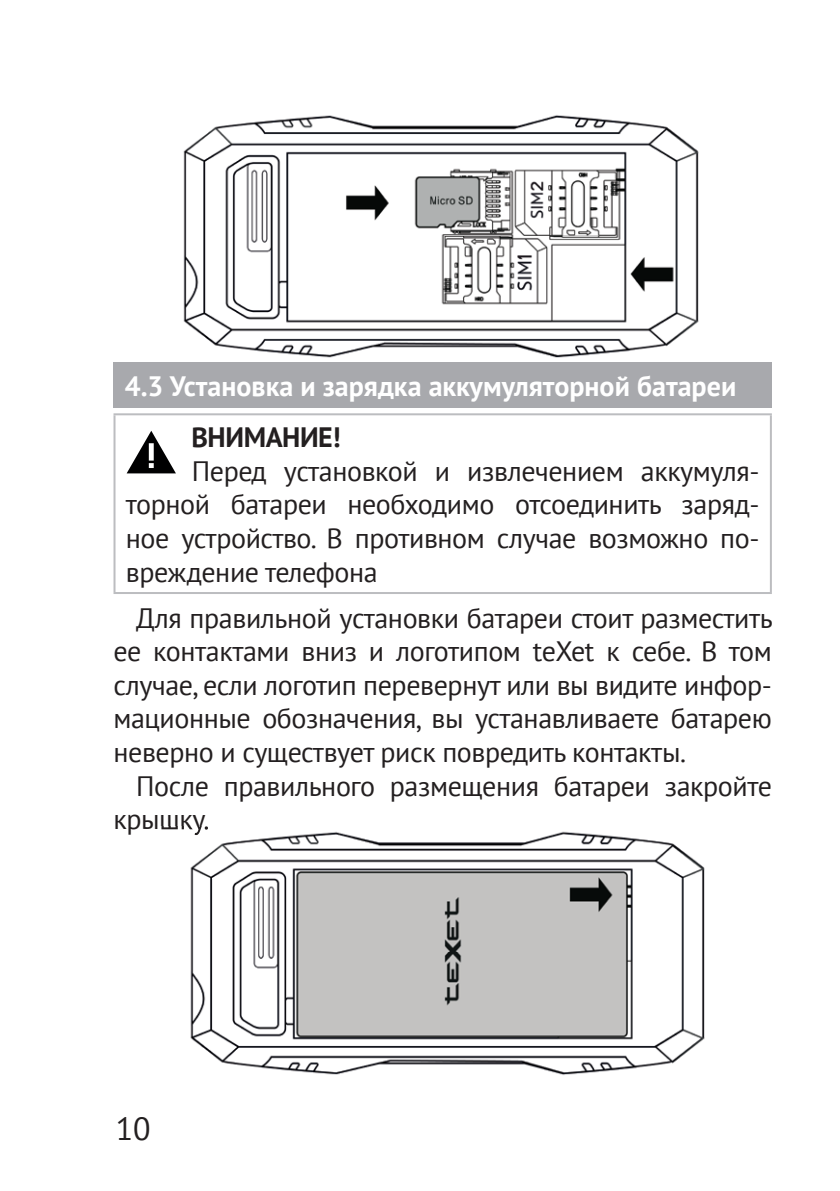
<style>
.page{position:relative;width:840px;height:1191px;background:#fff}
.page>*{position:absolute;margin:0;border:0;box-sizing:border-box;transform-origin:0 0}
.t1{font:32px "PT Sans";color:#231f20}
.t2{font:28px/33.6px "PT Sans";letter-spacing:-.015em;color:#231f20;text-align:justify}
.t3{font:700 28px "PT Sans";color:#fff}
.t4{font:700 28px "PT Sans";letter-spacing:-.015em;color:#231f20}
</style>
<div class="page">
<div style="left:113px;top:362px;width:658px;height:46px;background:#a8a9ad"></div>
<hr style="left:113px;top:413px;width:658px;height:2px;background:#bcbdc0">
<hr style="left:113px;top:415px;width:2px;height:177px;background:#bcbdc0">
<hr style="left:769px;top:415px;width:2px;height:177px;background:#bcbdc0">
<hr style="left:113px;top:592px;width:658px;height:2px;background:#bcbdc0">
<svg style="left:127px;top:431px;width:49px;height:42px"></svg>
<img style="left:183px;top:115px;width:516px;height:243px">
<img style="left:190px;top:831px;width:515px;height:244px">
<img style="left:161px;top:827px;width:47px;height:8px">
<p class="t3" style="left:125px;top:367px;width:612px">4.3 Установка и зарядка аккумуляторной батареи</p>
<p class="t4" style="left:191px;top:419px;width:151px">ВНИМАНИЕ!</p>
<p class="t2" style="left:126px;top:453px;width:634px;text-indent:66px">Перед установкой и извлечением аккумуля&shy;торной батареи необходимо отсоединить заряд&shy;ное устройство. В противном случае возможно по&shy;вреждение телефона</p>
<p class="t2" style="left:113px;top:600px;width:660px;text-indent:23px">Для правильной установки батареи стоит разместить ее контактами вниз и логотипом teXet к себе. В том случае, если логотип перевернут или вы видите инфор&shy;мационные обозначения, вы устанавливаете батарею неверно и существует риск повредить контакты.</p>
<p class="t2" style="left:113px;top:768px;width:659px;text-indent:23px">После правильного размещения батареи закройте крышку.</p>
<p class="t1" style="left:116px;top:1107px;width:36px">10</p>
</div>
